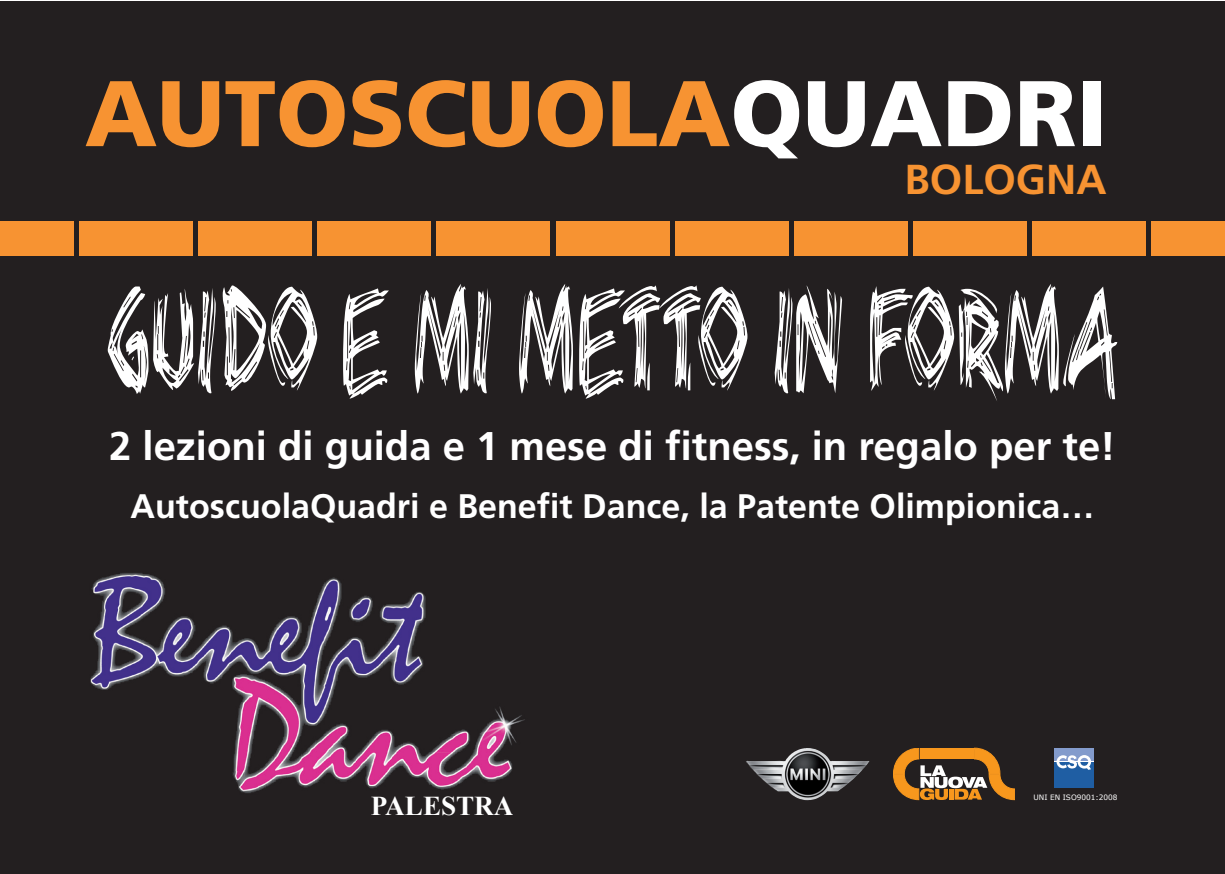
<style>
.page{position:relative;width:1225px;height:874px;background:#fff}
.page>*{position:absolute;margin:0;border:0;box-sizing:border-box;transform-origin:0 0}
.t1{font:900 93px "Frutiger";color:#f79332}
.t2{font:700 41.8px "Frutiger";color:#f79332}
.t3{font:700 40px "Frutiger";color:#fff}
.t4{font:700 34px "Frutiger";color:#fff}
.t5{font:700 27.2px "Times New Roman";color:#fff}
.t6{font:7.4px "Verdana";color:#fff}
.s1{color:#fff}
</style>
<div class="page">
<div style="left:0;top:1px;width:1224px;height:872px;background:#231f20"></div>
<svg style="left:893px;top:747px;width:121px;height:52px"></svg>
<img style="left:746px;top:748px;width:123px;height:51px">
<svg style="left:108px;top:284px;width:1009px;height:117px"></svg>
<div style="left:1054px;top:761px;width:40px;height:26px;background:#1f5ea3"></div>
<div style="left:1054px;top:747px;width:40px;height:14px;background:#839bcc"></div>
<hr style="left:1054px;top:761px;width:40px;height:1px;background:#fff">
<svg style="left:1056px;top:755px;width:35px;height:14px"></svg>
<div style="left:0;top:221px;width:74px;height:34px;background:#f79332"></div>
<div style="left:79px;top:221px;width:114px;height:34px;background:#f79332"></div>
<div style="left:198px;top:221px;width:114px;height:34px;background:#f79332"></div>
<div style="left:317px;top:221px;width:114px;height:34px;background:#f79332"></div>
<div style="left:437px;top:221px;width:113px;height:34px;background:#f79332"></div>
<div style="left:556px;top:221px;width:113px;height:34px;background:#f79332"></div>
<div style="left:675px;top:221px;width:113px;height:34px;background:#f79332"></div>
<div style="left:794px;top:221px;width:113px;height:34px;background:#f79332"></div>
<div style="left:913px;top:221px;width:113px;height:34px;background:#f79332"></div>
<div style="left:1032px;top:221px;width:113px;height:34px;background:#f79332"></div>
<div style="left:1151px;top:221px;width:73px;height:34px;background:#f79332"></div>
<img style="left:90px;top:573px;width:435px;height:220px">
<h1 class="t1" style="left:85px;top:57px;width:1024px">AUTOSCUOLA<span class="s1">QUADRI</span></h1>
<p class="t2" style="left:904px;top:154px;width:204px">BOLOGNA</p>
<p class="t3" style="left:109px;top:422px;width:1008px">2 lezioni di guida e 1 mese di fitness, in regalo per te!</p>
<p class="t4" style="left:131px;top:486px;width:965px">AutoscuolaQuadri e Benefit Dance, la Patente Olimpionica…</p>
<p class="t5" style="left:371px;top:789px;width:144px">PALESTRA</p>
<p class="t6" style="left:1033px;top:792px;width:86px">UNI EN ISO9001:2008</p>
</div>
